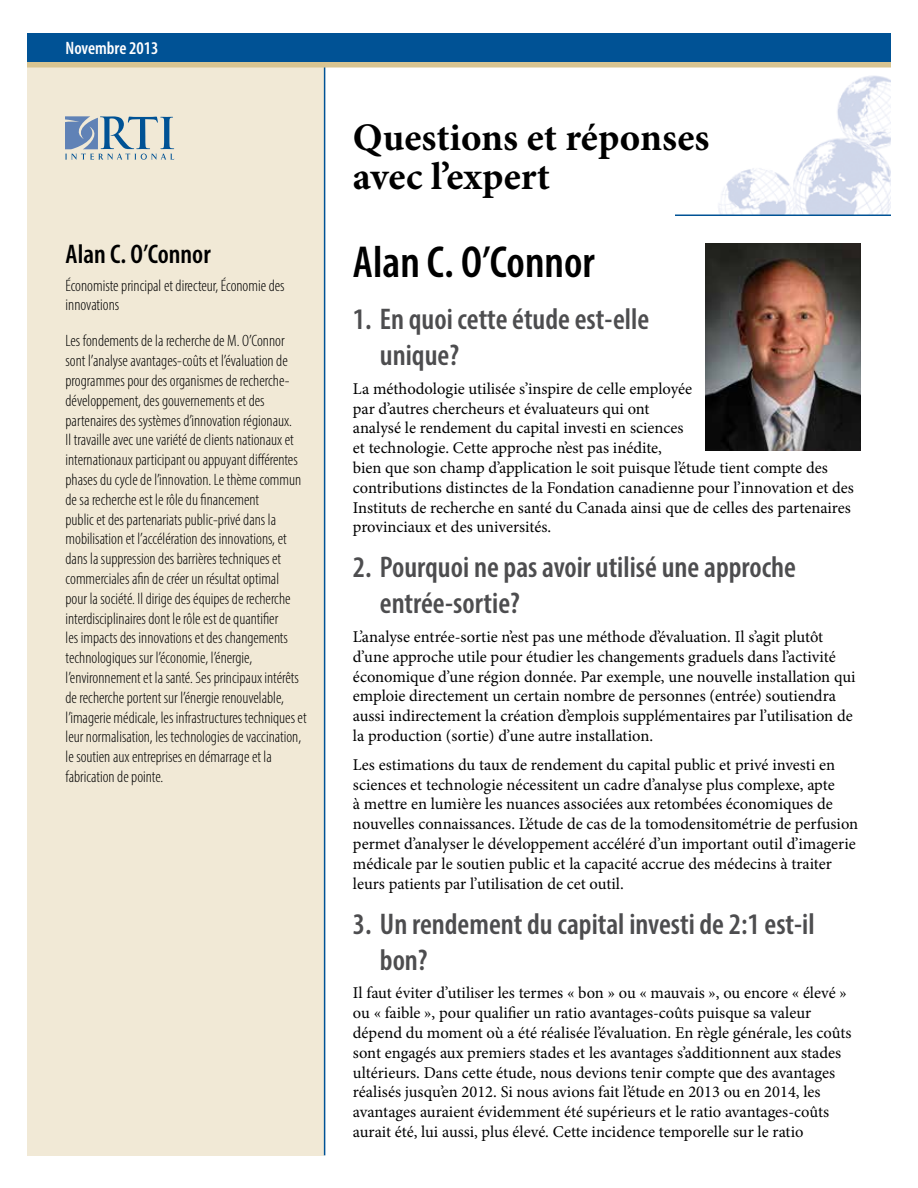
<style>
.page{position:relative;width:918px;height:1188px;background:#fff}
.page>*{position:absolute;margin:0;border:0;box-sizing:border-box;transform-origin:0 0}
.t1{font:600 condensed 45px "Myriad Pro";color:#000}
.t2{font:700 39px/39px "Minion Pro";color:#000}
.t3{font:600 condensed 30px/36px "Myriad Pro";color:#4d4d4f}
.t4{font:600 condensed 27px "Myriad Pro";color:#000}
.t5{font:600 condensed 18px "Myriad Pro";color:#fff}
.t6{font:16.5px/19.8px "Minion Pro";color:#000}
.t7{font:300 condensed 16.5px/19.8px "Myriad Pro";color:#000}
</style>
<div class="page">
<div style="left:27px;top:54px;width:297px;height:1101px;background:#f1e9d6"></div>
<hr style="left:324px;top:58px;width:1px;height:1097px;background:#005295">
<img style="left:718px;top:75px;width:173px;height:139px">
<div style="left:27px;top:58px;width:864px;height:10px;background:#d8c491"></div>
<div style="left:27px;top:34px;width:864px;height:28px;background:#005295"></div>
<svg style="left:65px;top:116px;width:109px;height:44px"></svg>
<hr style="left:675px;top:214px;width:216px;height:2px;background:#005295">
<img style="left:705px;top:243px;width:156px;height:208px">
<p class="t5" style="left:66px;top:37px;width:95px">Novembre 2013</p>
<h3 class="t4" style="left:66px;top:238px;width:147px">Alan C. O’Connor</h3>
<p class="t7" style="left:66px;top:275px;width:221px">Économiste principal et directeur, Économie des innovations</p>
<p class="t7" style="left:66px;top:331px;width:243px">Les fondements de la recherche de M. O’Connor sont l’analyse avantages-coûts et l’évaluation de programmes pour des organismes de recherche&shy;développement, des gouvernements et des partenaires des systèmes d’innovation régionaux.<br>Il travaille avec une variété de clients nationaux et internationaux participant ou appuyant différentes phases du cycle de l’innovation. Le thème commun de sa recherche est le rôle du financement<br>public et des partenariats public-privé dans la mobilisation et l’accélération des innovations, et dans la suppression des barrières techniques et commerciales afin de créer un résultat optimal<br>pour la société. Il dirige des équipes de recherche interdisciplinaires dont le rôle est de quantifier<br>les impacts des innovations et des changements technologiques sur l’économie, l’énergie, l’environnement et la santé. Ses principaux intérêts de recherche portent sur l’énergie renouvelable, l’imagerie médicale, les infrastructures techniques et leur normalisation, les technologies de vaccination, le soutien aux entreprises en démarrage et la fabrication de pointe.</p>
<h2 class="t2" style="left:353px;top:118px;width:358px">Questions et réponses avec l’expert</h2>
<h1 class="t1" style="left:353px;top:234px;width:243px">Alan C. O’Connor</h1>
<h3 class="t3" style="left:380px;top:300px;width:271px;text-indent:-27px">1. En quoi cette étude est-elle unique?</h3>
<p class="t6" style="left:353px;top:379px;width:503px">La méthodologie utilisée s’inspire de celle employée<br>par d’autres chercheurs et évaluateurs qui ont<br>analysé le rendement du capital investi en sciences<br>et technologie. Cette approche n’est pas inédite,<br>bien que son champ d’application le soit puisque l’étude tient compte des contributions distinctes de la Fondation canadienne pour l’innovation et des Instituts de recherche en santé du Canada ainsi que de celles des partenaires provinciaux et des universités.</p>
<h3 class="t3" style="left:380px;top:549px;width:418px;text-indent:-27px">2. Pourquoi ne pas avoir utilisé une approche entrée-sortie?</h3>
<p class="t6" style="left:353px;top:627px;width:504px">L’analyse entrée-sortie n’est pas une méthode d’évaluation. Il s’agit plutôt d’une approche utile pour étudier les changements graduels dans l’activité économique d’une région donnée. Par exemple, une nouvelle installation qui emploie directement un certain nombre de personnes (entrée) soutiendra aussi indirectement la création d’emplois supplémentaires par l’utilisation de la production (sortie) d’une autre installation.</p>
<p class="t6" style="left:353px;top:755px;width:507px">Les estimations du taux de rendement du capital public et privé investi en sciences et technologie nécessitent un cadre d’analyse plus complexe, apte<br>à mettre en lumière les nuances associées aux retombées économiques de nouvelles connaissances. L’étude de cas de la tomodensitométrie de perfusion permet d’analyser le développement accéléré d’un important outil d’imagerie médicale par le soutien public et la capacité accrue des médecins à traiter leurs patients par l’utilisation de cet outil.</p>
<h3 class="t3" style="left:380px;top:905px;width:436px;text-indent:-27px">3. Un rendement du capital investi de 2:1 est-il bon?</h3>
<p class="t6" style="left:353px;top:983px;width:500px">Il faut éviter d’utiliser les termes « bon » ou « mauvais », ou encore « élevé » ou « faible », pour qualifier un ratio avantages-coûts puisque sa valeur dépend du moment où a été réalisée l’évaluation. En règle générale, les coûts sont engagés aux premiers stades et les avantages s’additionnent aux stades ultérieurs. Dans cette étude, nous devions tenir compte que des avantages réalisés jusqu’en 2012. Si nous avions fait l’étude en 2013 ou en 2014, les avantages auraient évidemment été supérieurs et le ratio avantages-coûts aurait été, lui aussi, plus élevé. Cette incidence temporelle sur le ratio</p>
</div>
